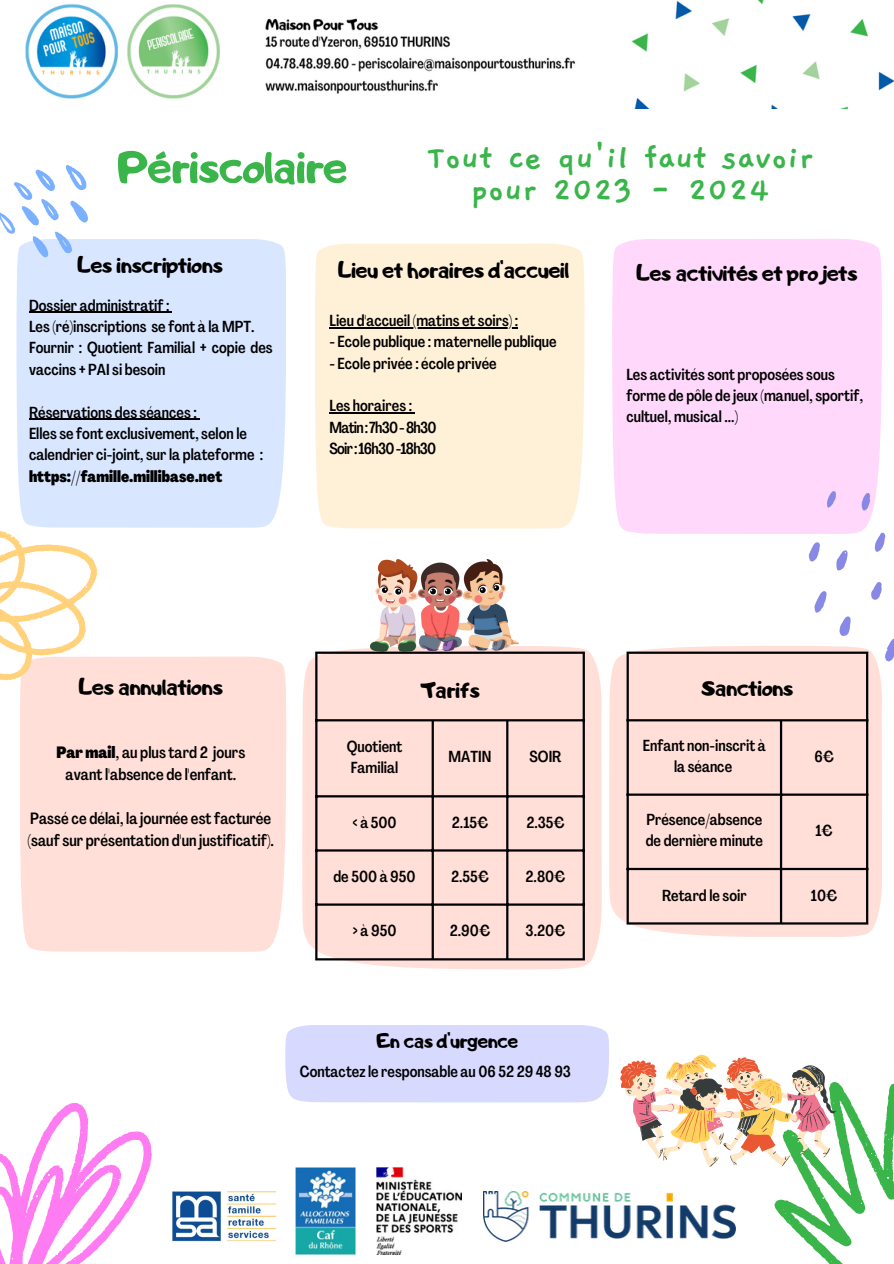
<style>
.page{position:relative;width:894px;height:1264px;background:#fff}
.page>*{position:absolute;margin:0;border:0;box-sizing:border-box;transform-origin:0 0}
.t1{font:55.5px "Adigiana Extreme";color:#39b54a}
.t2{font:700 37.5px "Gaegu";color:#39b54a}
.t3{font:27.3px "Adigiana Extreme";color:#000}
.t4{font:27px "Adigiana Extreme";color:#000}
.t5{font:24px "Adigiana Extreme";color:#000}
.t6{font:500 16.2px/21.9px "Agrandir Tight";color:#000}
.t7{font:500 15.75px/21.5px "Agrandir Tight";color:#000}
.t8{font:500 15.75px "Agrandir Tight";letter-spacing:-.045em;color:#000}
.s1{font-weight:800}
</style>
<div class="page">
<img style="left:25px;top:0;width:868px;height:108px">
<div style="left:16px;top:239px;width:270px;height:288px;background:#d8e7ff"></div>
<hr style="left:29px;top:312px;width:140px;height:1px;background:#000">
<hr style="left:29px;top:418px;width:168px;height:2px;background:#000">
<div style="left:612px;top:239px;width:269px;height:295px;background:#ffd8fb"></div>
<div style="left:315px;top:243px;width:269px;height:285px;background:#fff1d8"></div>
<hr style="left:329px;top:327px;width:189px;height:1px;background:#000">
<hr style="left:329px;top:412px;width:83px;height:1px;background:#000">
<div style="left:20px;top:656px;width:266px;height:295px;background:#ffdfd8"></div>
<svg style="left:885px;top:639px;width:8px;height:23px"></svg>
<svg style="left:839px;top:616px;width:12px;height:20px"></svg>
<svg style="left:814px;top:591px;width:13px;height:22px"></svg>
<svg style="left:836px;top:550px;width:12px;height:21px"></svg>
<svg style="left:808px;top:542px;width:12px;height:20px"></svg>
<svg style="left:871px;top:582px;width:11px;height:18px"></svg>
<svg style="left:872px;top:531px;width:14px;height:21px"></svg>
<svg style="left:859px;top:492px;width:12px;height:20px"></svg>
<svg style="left:825px;top:489px;width:12px;height:20px"></svg>
<svg style="left:0;top:165px;width:90px;height:94px"></svg>
<svg style="left:0;top:1103px;width:152px;height:160px"></svg>
<div style="left:285px;top:1025px;width:324px;height:77px;background:#d8d9ff"></div>
<svg style="left:0;top:508px;width:119px;height:181px"></svg>
<div style="left:302px;top:646px;width:299px;height:323px;background:#ffdfd8"></div>
<hr style="left:315px;top:654px;width:2px;height:304px;background:#000">
<hr style="left:431px;top:721px;width:3px;height:237px;background:#000">
<hr style="left:506px;top:721px;width:2px;height:237px;background:#000">
<hr style="left:582px;top:654px;width:2px;height:304px;background:#000">
<hr style="left:315px;top:651px;width:269px;height:3px;background:#000">
<hr style="left:315px;top:719px;width:269px;height:2px;background:#000">
<hr style="left:315px;top:795px;width:269px;height:2px;background:#000">
<hr style="left:315px;top:849px;width:269px;height:2px;background:#000">
<hr style="left:315px;top:903px;width:269px;height:2px;background:#000">
<hr style="left:315px;top:958px;width:269px;height:2px;background:#000">
<div style="left:609px;top:645px;width:272px;height:292px;background:#ffdfd8"></div>
<hr style="left:626px;top:654px;width:2px;height:268px;background:#000">
<hr style="left:779px;top:721px;width:3px;height:201px;background:#000">
<hr style="left:865px;top:654px;width:3px;height:268px;background:#000">
<hr style="left:626px;top:651px;width:242px;height:3px;background:#000">
<hr style="left:626px;top:719px;width:242px;height:2px;background:#000">
<hr style="left:626px;top:793px;width:242px;height:2px;background:#000">
<hr style="left:626px;top:867px;width:242px;height:3px;background:#000">
<hr style="left:626px;top:922px;width:242px;height:2px;background:#000">
<svg style="left:620px;top:1054px;width:273px;height:209px"></svg>
<img style="left:370px;top:559px;width:148px;height:92px">
<img style="left:483px;top:1191px;width:252px;height:50px">
<img style="left:172px;top:1191px;width:105px;height:49px">
<img style="left:295px;top:1167px;width:60px;height:87px">
<img style="left:376px;top:1167px;width:85px;height:87px">
<p class="t1" style="left:118px;top:129px;width:230px">Périscolaire</p>
<p class="t2" style="left:426px;top:140px;width:388px">Tout ce qu'il faut savoir</p>
<p class="t2" style="left:470px;top:171px;width:300px">pour 2023 - 2024</p>
<p class="t4" style="left:77px;top:247px;width:147px">Les inscriptions</p>
<p class="t7" style="left:29px;top:296px;width:142px">Dossier administratif :</p>
<p class="t7" style="left:29px;top:317px;width:227px">Les (ré)inscriptions se font à la MPT.</p>
<p class="t7" style="left:29px;top:339px;width:245px">Fournir : Quotient Familial + copie des vaccins + PAI si besoin</p>
<p class="t7" style="left:29px;top:403px;width:169px">Réservations des séances :</p>
<p class="t7" style="left:29px;top:424px;width:235px">Elles se font exclusivement, selon le calendrier ci-joint, sur la plateforme : <span class="s1">https://famille.millibase.net</span></p>
<p class="t4" style="left:338px;top:252px;width:232px">Lieu et horaires d'accueil</p>
<p class="t7" style="left:329px;top:311px;width:190px">Lieu d'accueil (matins et soirs) :</p>
<p class="t7" style="left:329px;top:332px;width:229px">- Ecole publique : maternelle publique</p>
<p class="t7" style="left:329px;top:354px;width:169px">- Ecole privée : école privée</p>
<p class="t7" style="left:329px;top:397px;width:84px">Les horaires :</p>
<p class="t8" style="left:329px;top:421px;width:109px">Matin:7h30-8h30</p>
<p class="t8" style="left:329px;top:442px;width:108px">Soir:16h30-18h30</p>
<p class="t4" style="left:636px;top:255px;width:222px">Les activités et projets</p>
<p class="t7" style="left:626px;top:365px;width:238px">Les activités sont proposées sous forme de pôle de jeux (manuel, sportif, cultuel, musical ...)</p>
<p class="t3" style="left:79px;top:668px;width:145px">Les annulations</p>
<p class="t6" style="left:56px;top:743px;width:190px"><span class="s1">Par mail</span>, au plus tard 2 jours</p>
<p class="t6" style="left:65px;top:765px;width:172px">avant l'absence de l'enfant.</p>
<p class="t6" style="left:28px;top:808px;width:248px">Passé ce délai, la journée est facturée (sauf sur présentation d'un justificatif).</p>
<p class="t4" style="left:420px;top:671px;width:61px">Tarifs</p>
<p class="t7" style="left:346px;top:737px;width:57px">Quotient<br>Familial</p>
<p class="t7" style="left:448px;top:747px;width:44px">MATIN</p>
<p class="t7" style="left:529px;top:747px;width:34px">SOIR</p>
<p class="t7" style="left:352px;top:813px;width:46px">&lt;à500</p>
<p class="t7" style="left:452px;top:813px;width:38px">2.15€</p>
<p class="t7" style="left:526px;top:813px;width:40px">2.35€</p>
<p class="t7" style="left:333px;top:867px;width:84px">de 500 à 950</p>
<p class="t7" style="left:451px;top:867px;width:39px">2.55€</p>
<p class="t7" style="left:525px;top:867px;width:41px">2.80€</p>
<p class="t7" style="left:352px;top:921px;width:45px">&gt;à950</p>
<p class="t7" style="left:450px;top:921px;width:42px">2.90€</p>
<p class="t7" style="left:525px;top:921px;width:41px">3.20€</p>
<p class="t5" style="left:376px;top:1024px;width:143px">En cas d'urgence</p>
<p class="t7" style="left:299px;top:1062px;width:273px">Contactez le responsable au 06 52 29 48 93</p>
<p class="t4" style="left:701px;top:669px;width:93px">Sanctions</p>
<p class="t7" style="left:642px;top:736px;width:124px;text-align:center">Enfant non-inscrit à la séance</p>
<p class="t7" style="left:814px;top:747px;width:21px">6€</p>
<p class="t7" style="left:645px;top:810px;width:119px">Présence/absence de dernière minute</p>
<p class="t7" style="left:815px;top:821px;width:19px">1€</p>
<p class="t7" style="left:661px;top:885px;width:86px">Retard le soir</p>
<p class="t7" style="left:810px;top:885px;width:28px">10€</p>
</div>
